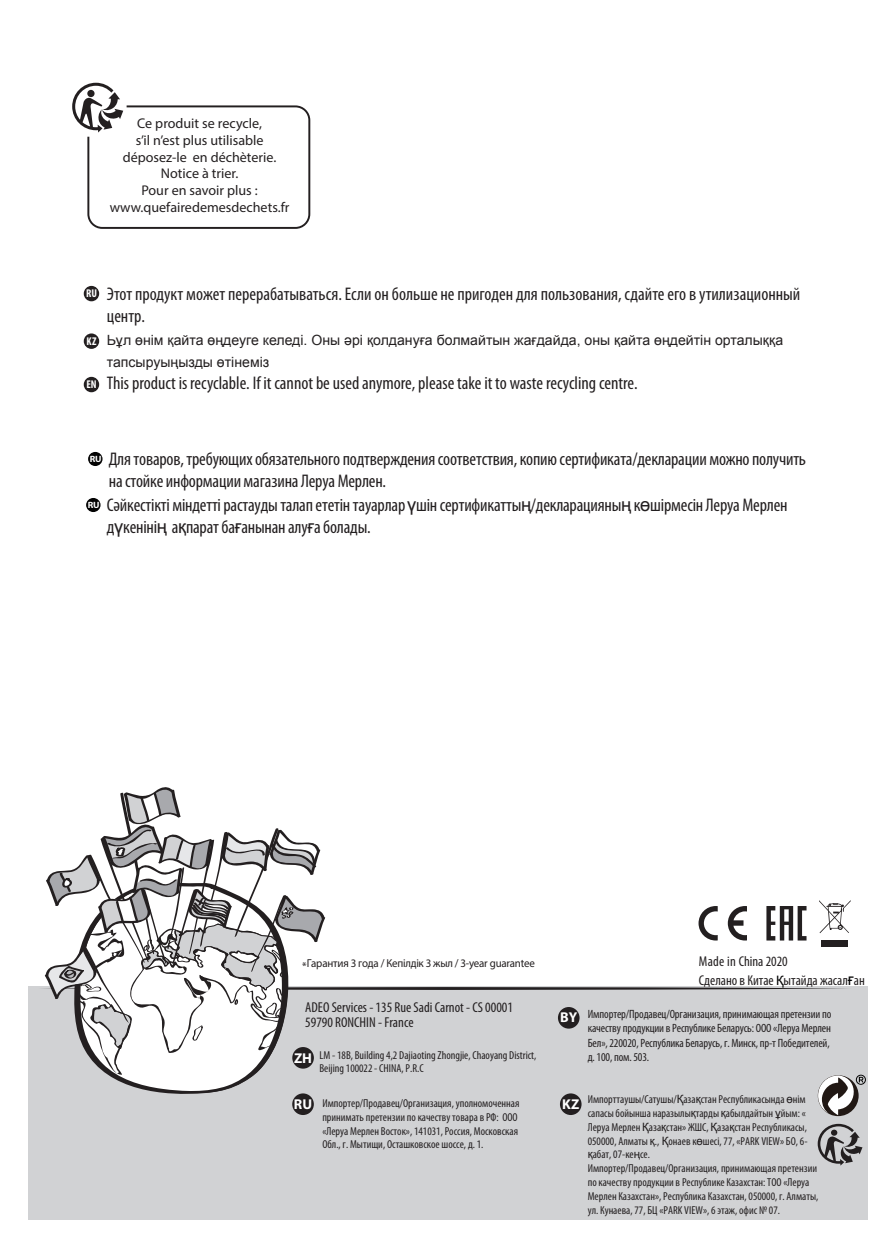
<style>
.page{position:relative;width:896px;height:1248px;background:#fff}
.page>*{position:absolute;margin:0;border:0;box-sizing:border-box;transform-origin:0 0}
.t1{font:condensed 18.4px/22px "Myriad Pro";letter-spacing:-.01em;color:#231f20}
.t2{font:condensed 14.4px/14.2px "Myriad Pro";color:#231f20}
.t3{font:condensed 14.2px/19.2px "Myriad Pro";color:#231f20}
.t4{font:700 14.2px "Myriad Pro";color:#fff}
.t5{font:14px/17px "Myriad Pro";color:#231f20;text-align:center}
.t6{font:14px/22.6px "Arial";color:#231f20}
.t7{font:condensed 12px/14.4px "Myriad Pro";letter-spacing:-.01em;color:#231f20}
.t8{font:condensed 11.6px/13.8px "Myriad Pro";color:#231f20}
.t9{font:condensed 11.4px/13.8px "Myriad Pro";color:#231f20}
.t10{font:11.4px "Myriad Pro";letter-spacing:-.02em;color:#231f20;scale:.95 1}
.t11{font:700 condensed 11.2px "Myriad Pro";color:#fff}
.s1{font-weight:700;font-size:11.2px;color:#fff}
.s2{font-weight:700;font-stretch:normal;font-size:9.2px;color:#fff}
.s3{font-family:"Arial";font-stretch:normal}
.s4{font-family:"Arial";font-stretch:normal;font-size:13px;color:#030303}
.s5{font-family:"Arial";font-stretch:normal;font-size:16px;color:#030303}
</style>
<div class="page">
<div style="left:28px;top:986px;width:839px;height:233px;background:#d1d2d4"></div>
<svg style="left:72px;top:83px;width:238px;height:146px"></svg>
<div style="left:84px;top:333px;width:15px;height:16px;background:#231f20;border-radius:50%"></div>
<div style="left:84px;top:286px;width:15px;height:15px;background:#231f20;border-radius:50%"></div>
<div style="left:84px;top:377px;width:15px;height:15px;background:#231f20;border-radius:50%"></div>
<svg style="left:43px;top:787px;width:823px;height:328px"></svg>
<svg style="left:817px;top:1123px;width:45px;height:43px"></svg>
<div style="left:88px;top:452px;width:14px;height:14px;background:#030303;border-radius:50%"></div>
<div style="left:86px;top:498px;width:15px;height:14px;background:#030303;border-radius:50%"></div>
<p class="t5" style="left:110px;top:114px;width:181px">Ce produit se recycle,<br>s’il n’est plus utilisable déposez-le en déchèterie.<br>Notice à trier.<br>Pour en savoir plus : www.quefairedemesdechets.fr</p>
<p class="t11" style="left:86px;top:286px;width:12px">RU</p>
<p class="t11" style="left:87px;top:334px;width:11px">KZ</p>
<h1 class="t1" style="left:107px;top:282px;width:695px;line-height:22.6px">Этот продукт может перерабатываться. Если он больше не пригоден для пользования, сдайте его в утилизационный центр.</h1>
<p class="t6" style="left:107px;top:328px;width:678px">Ьұл өнім қайта өңдеуге келеді. Оны əрі қолдануға болмайтын жағдайда, оны қайта өңдейтін орталыққа тапсыруыңызды өтінеміз</p>
<h1 class="t1" style="left:86px;top:373px;width:553px"><span class="s1">EN</span> This product is recyclable. If it cannot be used anymore, please take it to waste recycling centre.</h1>
<h1 class="t1" style="left:109px;top:448px;width:699px;text-indent:-19px"><span class="s2">RU</span> Длятоваров,требующих обязательного подтверждения соответствия, копию сертификата/декларации можно получить настойке информации магазина ЛеруаМерлен.</h1>
<h1 class="t1" style="left:107px;top:494px;width:682px;text-indent:-19px"><span class="s2">RU</span> Сәйкестікті міндеттірастауды талап ететін тауарлар<span class="s3">ү</span>шін сертификатты<span class="s3">ң</span>/декларацияны<span class="s3">ң</span>к<span class="s3">ө</span>шірмесін Леруа Мерлен д<span class="s3">ү</span>кеніні<span class="s3">ң</span> а<span class="s3">қ</span>паратба<span class="s3">ғ</span>анынан алу<span class="s3">ғ</span>а болады.</h1>
<p class="t10" style="left:302px;top:955px;width:247px">*Гарантия 3 года / Кепілдік 3 жыл / 3-year guarantee</p>
<p class="t2" style="left:305px;top:1000px;width:209px">ADEO Services - 135 Rue Sadi Carnot - CS 00001<br>59790 RONCHIN - France</p>
<p class="t4" style="left:294px;top:1050px;width:20px">ZH</p>
<p class="t9" style="left:319px;top:1049px;width:218px;line-height:12.2px">LM - 18B, Building 4,2 Dajiaoting Zhongjie, Chaoyang District,<br>Beijing 100022 - CHINA, P.R.C</p>
<p class="t4" style="left:294px;top:1096px;width:20px">RU</p>
<p class="t8" style="left:322px;top:1096px;width:199px">Импортер/Продавец/Организация, уполномоченная принимать претензии по качеству товара в РФ: ООО «Леруа Мерлен Восток», 141031, Россия, Московская Обл., г. Мытищи, Осташковское шоссе, д. 1.</p>
<p class="t3" style="left:699px;top:951px;width:167px">Made in China 2020<br>Сделано в Китае <span class="s4">Қ</span>ытайда жасал<span class="s5">ғ</span>ан</p>
<p class="t4" style="left:560px;top:1008px;width:19px">BY</p>
<p class="t4" style="left:562px;top:1096px;width:19px">KZ</p>
<p class="t7" style="left:588px;top:1006px;width:245px">Импортер/Продавец/Организация, принимающая претензии по качеству продукции в Республике Беларусь: ООО «ЛеруаМерлен Бел», 220020,Республика Беларусь,г. Минск, пр-т Победителей, д. 100, пом. 503.</p>
<p class="t9" style="left:588px;top:1092px;width:232px">Импорттаушы/Сатушы/<span class="s3">Қ</span>аза<span class="s3">қ</span>стан Республикасында <span class="s3">ө</span>нім сапасы бойынша наразылы<span class="s3">қ</span>тарды <span class="s3">қ</span>абылдайтын <span class="s3">ұ</span>йым: « Леруа Мерлен <span class="s3">Қ</span>аза<span class="s3">қ</span>стан» ЖШС, <span class="s3">Қ</span>аза<span class="s3">қ</span>стан Республикасы, 050000, Алматы <span class="s3">қ</span>., <span class="s3">Қ</span>онаев к<span class="s3">ө</span>шесі, 77, «PARK VIEW» БО, 6- <span class="s3">қ</span>абат, 07-ке<span class="s3">ң</span>се.<br>Импортер/Продавец/Организация, принимающая претензии по качеству продукции в Республике Казахстан: ТОО «Леруа Мерлен Казахстан», Республика Казахстан, 050000, г. Алматы, ул. Кунаева, 77, БЦ «PARK VIEW», 6 этаж, офис № 07.</p>
</div>
